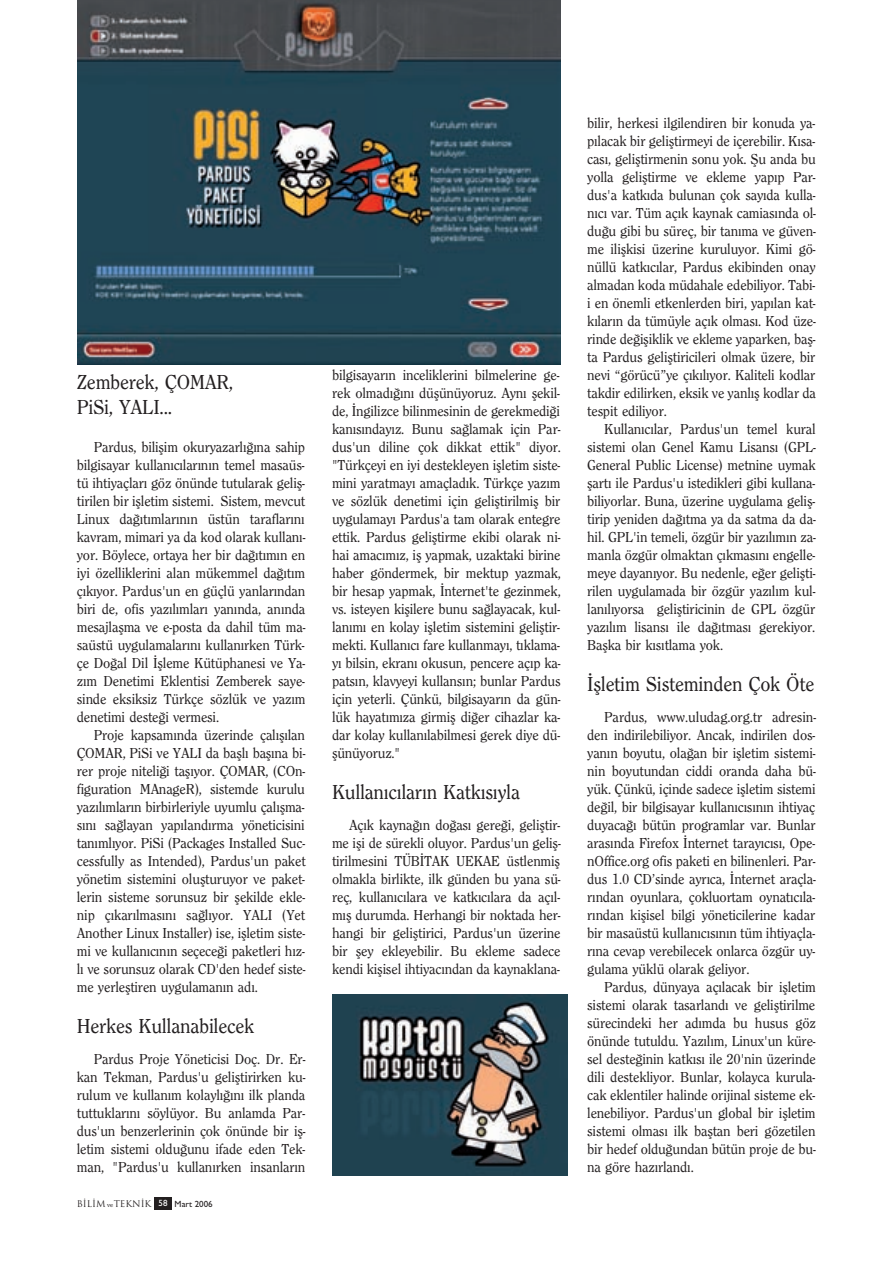
<style>
.page{position:relative;width:894px;height:1266px;background:#fff}
.page>*{position:absolute;margin:0;border:0;box-sizing:border-box;transform-origin:0 0}
.t1{font:500 21px/25.2px "Clearface";letter-spacing:-.01em;color:#231f20}
.t2{font:500 15px/18px "Clearface";letter-spacing:-.01em;color:#231f20;text-align:justify}
.t3{font:9px "Trajan";color:#231f20}
.s1{font-family:"Bookman Old Style";font-size:6px}
.s2{font-family:"Gill Sans";font-weight:500;color:#fff}
.s3{font-family:"Gill Sans";font-weight:500}
</style>
<div class="page">
<div style="left:155px;top:1197px;width:17px;height:12px;background:#231f20"></div>
<img style="left:332px;top:995px;width:235px;height:180px">
<img style="left:77px;top:0;width:483px;height:365px">
<h1 class="t1" style="left:77px;top:370px;width:158px">Zem be rek, ÇO MAR,<br>Pi Si, YA LI...</h1>
<p class="t2" style="left:77px;top:439px;width:230px;text-indent:17px">Par dus, bi li flim okur ya zar l› ¤› na sa hip bil gi sa yar kul la n› c› la r› n›n te mel ma sa üs&shy;tü ih ti yaç la r› göz önün de tu tu la rak ge lifl&shy;ti ri len bir ifl le tim sis te mi. Sis tem, mev cut Li nux da ¤› t›m la r› n›n üs tün ta raf la r› n› kav ram, mi ma ri ya da kod ola rak kul la n›- yor. Böy le ce, or ta ya her bir da ¤› t› m›n en iyi özel lik le ri ni alan mü kem mel da ¤› t›m ç› k› yor. Par dus'un en güç lü yan la r›n dan bi ri de, ofis ya z› l›m la r› ya n›n da, an›n da me saj lafl ma ve e-pos ta da da hil tüm ma&shy;sa üs tü uy gu la ma la r› n› kul la n›r ken Türk&shy;çe Do ¤al Dil ‹fl le me Kü tüp ha ne si ve Ya&shy;z›m De ne ti mi Ek len ti si Zem be rek sa ye&shy;sin de ek sik siz Türk çe söz lük ve ya z›m de ne ti mi des te ¤i ver me si.</p>
<p class="t2" style="left:77px;top:727px;width:230px;text-indent:17px">Pro je kap sa m›n da üze rin de ça l› fl› lan ÇO MAR, Pi Si ve YA LI da bafl l› ba fl› na bi&shy;rer pro je ni te li ¤i ta fl› yor. ÇO MAR, (COn&shy;fi gu ra ti on MA na geR), sis tem de ku ru lu ya z› l›m la r›n bir bir le riy le uyum lu ça l›fl ma&shy;s› n› sa¤ la yan ya p› lan d›r ma yö ne ti ci si ni ta n›m l› yor. Pi Si (Pac ka ges Ins tal led Suc&shy;cess fully as In ten ded), Par dus'un pa ket yö ne tim sis te mi ni olufl tu ru yor ve pa ket&shy;le rin sis te me so run suz bir fle kil de ek le&shy;nip ç› ka r›l ma s› n› sa¤ l› yor. YA LI (Yet Anot her Li nux Ins tal ler) ise, ifl le tim sis te&shy;mi ve kul la n› c› n›n se çe ce ¤i pa ket le ri h›z&shy;l› ve so run suz ola rak CD'den he def sis te&shy;me yer lefl ti ren uy gu la ma n›n ad›.</p>
<h1 class="t1" style="left:77px;top:1014px;width:179px">Her kes Kul la na bi le cek</h1>
<p class="t2" style="left:77px;top:1051px;width:230px;text-indent:17px">Par dus Pro je Yö ne ti ci si Doç. Dr. Er&shy;kan Tek man, Par dus'u ge lifl ti rir ken ku&shy;ru lum ve kul la n›m ko lay l› ¤› n› ilk plan da tut tuk la r› n› söy lü yor. Bu an lam da Par&shy;dus'un ben zer le ri nin çok önün de bir ifl&shy;le tim sis te mi ol du ¤u nu ifa de eden Tek&shy;man, "Par dus'u kul la n›r ken in san la r›n</p>
<p class="t3" style="left:77px;top:1198px;width:137px">B‹L‹M <span class="s1">ve</span>TEKN‹K <span class="s2">58</span> <span class="s3">Mart 2006</span></p>
<p class="t2" style="left:332px;top:367px;width:230px">bil gi sa ya r›n in ce lik le ri ni bil me le ri ne ge&shy;rek ol ma d› ¤› n› dü flü nü yo ruz. Ay n› fle kil&shy;de, ‹n gi liz ce bi lin me si nin de ge rek me di ¤i ka n› s›n da y›z. Bu nu sa¤ la mak için Par&shy;dus'un di li ne çok dik kat et tik" di yor. "Türk çe yi en iyi des tek le yen ifl le tim sis te&shy;mi ni ya rat ma y› amaç la d›k. Türk çe ya z›m ve söz lük de ne ti mi için ge lifl ti ril mifl bir uy gu la ma y› Par dus'a tam ola rak en teg re et tik. Par dus ge lifl tir me eki bi ola rak ni&shy;ha i ama c› m›z, ifl yap mak, uzak ta ki bi ri ne ha ber gön der mek, bir mek tup yaz mak, bir he sap yap mak, ‹n ter net'te ge zin mek, vs. is te yen ki fli le re bu nu sa¤ la ya cak, kul&shy;la n› m› en ko lay ifl le tim sis te mi ni ge lifl tir&shy;mek ti. Kul la n› c› fa re kul lan ma y›, t›k la ma&shy;y› bil sin, ek ra n› oku sun, pen ce re aç›p ka&shy;pat s›n, klav ye yi kul lan s›n; bun lar Par dus için ye ter li. Çün kü, bil gi sa ya r›n da gün&shy;lük ha ya t› m› za gir mifl di ¤er ci haz lar ka&shy;dar ko lay kul la n› la bil me si ge rek di ye dü&shy;flü nü yo ruz."</p>
<h1 class="t1" style="left:332px;top:780px;width:190px">Kul la n› c› la r›n Kat k› s›y la</h1>
<p class="t2" style="left:332px;top:817px;width:230px;text-indent:17px">Aç›k kay na ¤›n do ¤a s› ge re ¤i, ge lifl tir&shy;me ifli de sü rek li olu yor. Par dus'un ge lifl&shy;ti ril me si ni TÜ B‹ TAK UE KA E üst len mifl ol mak la bir lik te, ilk gün den bu ya na sü&shy;reç, kul la n› c› la ra ve kat k› c› la ra da aç›l&shy;m›fl du rum da. Her han gi bir nok ta da her&shy;han gi bir ge lifl ti ri ci, Par dus'un üze ri ne bir fley ek le ye bi lir. Bu ek le me sa de ce ken di ki fli sel ih ti ya c›n dan da kay nak la na-</p>
<p class="t2" style="left:587px;top:115px;width:230px">bi lir, her ke si il gi len di ren bir ko nu da ya&shy;p› la cak bir ge lifl tir me yi de içe re bi lir. K› sa&shy;ca s›, ge lifl tir me nin so nu yok. fiu an da bu yol la ge lifl tir me ve ek le me ya p›p Par&shy;dus'a kat k› da bu lu nan çok sa y› da kul la&shy;n› c› var. Tüm aç›k kay nak ca mi as›n da ol&shy;du ¤u gi bi bu sü reç, bir ta n› ma ve gü ven&shy;me ilifl ki si üze ri ne ku ru lu yor. Ki mi gö&shy;nül lü kat k› c› lar, Par dus eki bin den onay al ma dan ko da mü da ha le ede bi li yor. Ta bi&shy;i en önem li et ken ler den bi ri, ya p› lan kat&shy;k› la r›n da tü müy le aç›k ol ma s›. Kod üze&shy;rin de de ¤i flik lik ve ek le me ya par ken, bafl&shy;ta Par dus ge lifl ti ri ci le ri ol mak üze re, bir ne vi “gö rü cü”ye ç› k› l› yor. Ka li te li kod lar tak dir edi lir ken, ek sik ve yan l›fl kod lar da tes pit edi li yor.</p>
<p class="t2" style="left:587px;top:421px;width:230px;text-indent:17px">Kul la n› c› lar, Par dus'un te mel ku ral sis te mi olan Ge nel Ka mu Li san s› (GPL-Ge ne ral Pub lic Li cen se) met ni ne uy mak flar t› ile Par dus'u is te dik le ri gi bi kul la na&shy;bi li yor lar. Bu na, üze ri ne uy gu la ma ge lifl&shy;ti rip ye ni den da ¤›t ma ya da sat ma da da&shy;hil. GPL'in te me li, öz gür bir ya z› l› m›n za&shy;man la öz gür ol mak tan ç›k ma s› n› en gel le&shy;me ye da ya n› yor. Bu ne den le, e¤er ge lifl ti&shy;ri len uy gu la ma da bir öz gür ya z› l›m kul&shy;la n› l› yor sa ge lifl ti ri ci nin de GPL öz gür ya z› l›m li san s› ile da ¤›t ma s› ge re ki yor.<br>Bafl ka bir k› s›t la ma yok.</p>
<h1 class="t1" style="left:587px;top:672px;width:229px">‹fl le tim Sis te min den Çok Öte</h1>
<p class="t2" style="left:587px;top:709px;width:230px;text-indent:17px">Par dus, www.ulu dag.org.tr ad re sin&shy;den in di ri le bi li yor. An cak, in di ri len dos&shy;ya n›n bo yu tu, ola ¤an bir ifl le tim sis te mi&shy;nin bo yu tun dan cid di oran da da ha bü&shy;yük. Çün kü, için de sa de ce ifl le tim sis te mi de ¤il, bir bil gi sa yar kul la n› c› s› n›n ih ti yaç du ya ca ¤› bü tün prog ram lar var. Bun lar ara s›n da Fi re fox ‹n ter net ta ra y› c› s›, Ope&shy;nOf fi ce.org ofis pa ke ti en bi li nen le ri. Par&shy;dus 1.0 CD’sin de ay r› ca, ‹n ter net araç la&shy;r›n dan oyun la ra, çok lu or tam oy na t› c› la&shy;r›n dan ki fli sel bil gi yö ne ti ci le ri ne ka dar bir ma sa üs tü kul la n› c› s› n›n tüm ih ti yaç la&shy;r› na ce vap ve re bi le cek on lar ca öz gür uy&shy;gu la ma yük lü ola rak ge li yor.</p>
<p class="t2" style="left:587px;top:979px;width:230px;text-indent:17px">Par dus, dün ya ya aç› la cak bir ifl le tim sis te mi ola rak ta sar lan d› ve ge lifl ti ril me sü re cin de ki her ad›m da bu hu sus göz önün de tu tul du. Ya z› l›m, Li nux'un kü re&shy;sel des te ¤i nin kat k› s› ile 20'nin üze rin de di li des tek li yor. Bun lar, ko lay ca ku ru la&shy;cak ek len ti ler ha lin de ori ji nal sis te me ek&shy;le ne bi li yor. Par dus'un glo bal bir ifl le tim sis te mi ol ma s› ilk bafl tan be ri gö ze ti len bir he def ol du ¤un dan bü tün pro je de bu&shy;na gö re ha z›r lan d›.</p>
</div>
